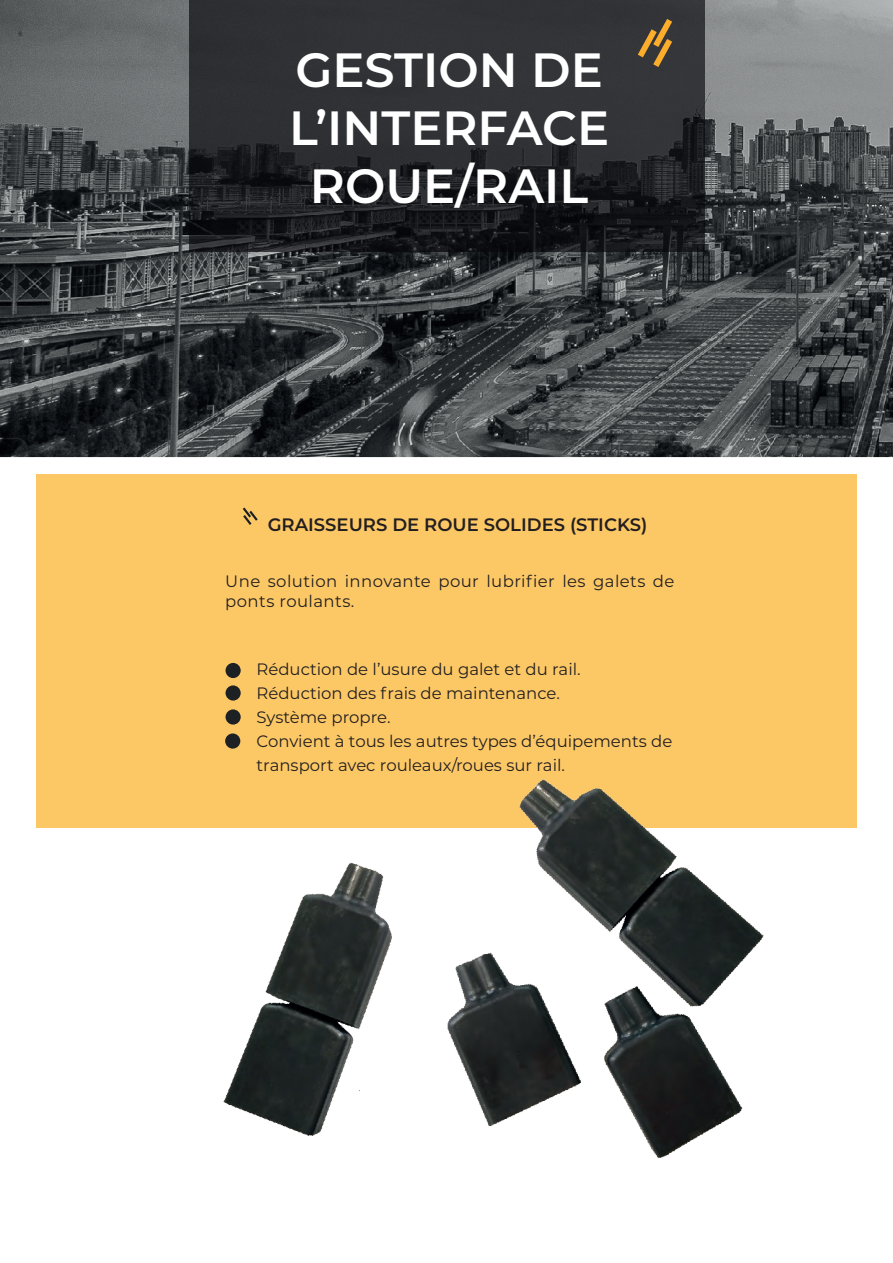
<style>
.page{position:relative;width:893px;height:1263px;background:#fff}
.page>*{position:absolute;margin:0;border:0;box-sizing:border-box;transform-origin:0 0}
.t1{font:600 48px/57.6px "Montserrat";color:#fff;text-align:center}
.t2{font:600 18px "Montserrat";color:#231f20}
.t3{font:16.5px/24px "Montserrat";color:#231f20}
.t4{font:16.5px/19.8px "Montserrat";letter-spacing:.025em;color:#231f20}
</style>
<div class="page">
<img style="left:0;top:0;width:893px;height:458px">
<svg style="left:189px;top:0;width:515px;height:252px;background:#27292c"></svg>
<div style="left:36px;top:475px;width:820px;height:353px;background:#fcc866"></div>
<svg style="left:638px;top:19px;width:34px;height:48px;background:#705a34"></svg>
<div style="left:225px;top:733px;width:15px;height:16px;background:#1d2124;border-radius:50%"></div>
<svg style="left:243px;top:507px;width:15px;height:18px"></svg>
<div style="left:226px;top:663px;width:15px;height:15px;background:#1d2124;border-radius:50%"></div>
<div style="left:226px;top:709px;width:15px;height:15px;background:#1d2124;border-radius:50%"></div>
<div style="left:226px;top:685px;width:15px;height:15px;background:#1d2124;border-radius:50%"></div>
<img style="left:484px;top:779px;width:280px;height:380px">
<img style="left:223px;top:862px;width:261px;height:274px">
<h1 class="t1" style="left:289px;top:39px;width:322px">GESTION DE<br>L’INTERFACE<br>ROUE/RAIL</h1>
<p class="t2" style="left:268px;top:511px;width:381px">GRAISSEURS DE ROUE SOLIDES (STICKS)</p>
<p class="t4" style="left:225px;top:571px;width:451px">Une solution innovante pour lubrifier les galets de ponts roulants.</p>
<p class="t3" style="left:256px;top:657px;width:417px">Réduction de l’usure du galet et du rail.<br>Réduction des frais de maintenance.<br>Système propre.<br>Convient à tous les autres types d’équipements de transport avec rouleaux/roues sur rail.</p>
</div>
